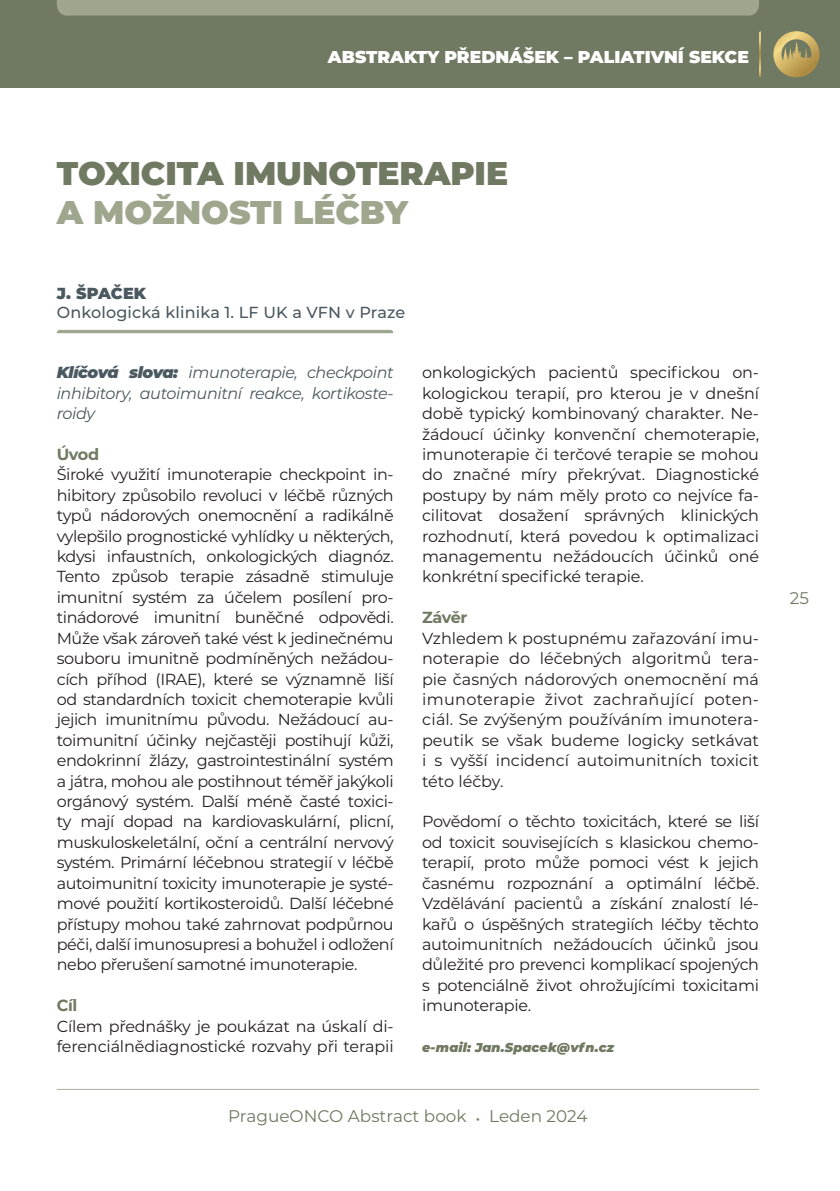
<style>
.page{position:relative;width:840px;height:1191px;background:#fff}
.page>*{position:absolute;margin:0;border:0;box-sizing:border-box;transform-origin:0 0}
.t1{font:900 32.8px "Montserrat";color:#707961}
.t2{font:900 32.8px "Montserrat";color:#9fa68e}
.t3{font:900 17.2px "Montserrat";color:#fff}
.t4{font:16.8px "Montserrat";color:#707961}
.t5{font:16px/20.4px "Montserrat";letter-spacing:-.015em;color:#231f20;text-align:justify}
.t6{font:italic 16px/20.4px "Montserrat";letter-spacing:-.025em;color:#4a585f;text-align:justify}
.t7{font:500 16px "Montserrat";letter-spacing:.01em;color:#4a585f}
.t8{font:700 16px "Montserrat";letter-spacing:-.025em;color:#707961}
.t9{font:900 16px "Montserrat";letter-spacing:.01em;color:#4a585f}
.t10{font:italic 900 12.8px "Montserrat";letter-spacing:.01em;color:#707961}
.s1{font-weight:900}
</style>
<div class="page">
<div style="left:0;top:0;width:839px;height:88px;background:#707961"></div>
<div style="left:57px;top:0;width:701px;height:16px;background:#9fa68e"></div>
<svg style="left:759px;top:31px;width:1px;height:46px"></svg>
<hr style="left:57px;top:1089px;width:701px;height:1px;background:#abaea1">
<svg style="left:773px;top:31px;width:46px;height:46px"></svg>
<svg style="left:57px;top:330px;width:336px;height:3px"></svg>
<p class="t3" style="left:328px;top:44px;width:422px">ABSTRAKTY PŘEDNÁŠEK – PALIATIVNÍ SEKCE</p>
<p class="t1" style="left:57px;top:149px;width:452px">TOXICITA IMUNOTERAPIE</p>
<p class="t2" style="left:57px;top:188px;width:352px">A MOŽNOSTI LÉČBY</p>
<p class="t9" style="left:57px;top:281px;width:91px">J. ŠPAČEK</p>
<p class="t7" style="left:57px;top:301px;width:350px">Onkologická klinika 1. LF UK a VFN v Praze</p>
<p class="t6" style="left:57px;top:362px;width:338px"><span class="s1">Klíčová slova:</span> imunoterapie, checkpoint inhibitory, autoimunitní reakce, kortikoste&shy;roidy</p>
<p class="t8" style="left:57px;top:443px;width:44px">Úvod</p>
<p class="t5" style="left:57px;top:464px;width:338px">Široké využití imunoterapie checkpoint in&shy;hibitory způsobilo revoluci v léčbě různých typů nádorových onemocnění a radikálně vylepšilo prognostické vyhlídky u některých, kdysi infaustních, onkologických diagnóz.<br>Tento způsob terapie zásadně stimuluje imunitní systém za účelem posílení pro&shy;tinádorové imunitní buněčné odpovědi.<br>Může však zároveň také vést k jedinečnému souboru imunitně podmíněných nežádou&shy;cích příhod (IRAE), které se významně liší od standardních toxicit chemoterapie kvůli jejich imunitnímu původu. Nežádoucí au&shy;toimunitní účinky nejčastěji postihují kůži, endokrinní žlázy, gastrointestinální systém a játra, mohou ale postihnout téměř jakýkoli orgánový systém. Další méně časté toxici&shy;ty mají dopad na kardiovaskulární, plicní, muskuloskeletální, oční a centrální nervový systém. Primární léčebnou strategií v léčbě autoimunitní toxicity imunoterapie je systé&shy;mové použití kortikosteroidů. Další léčebné přístupy mohou také zahrnovat podpůrnou péči, další imunosupresi a bohužel i odložení nebo přerušení samotné imunoterapie.</p>
<p class="t8" style="left:57px;top:994px;width:22px">Cíl</p>
<p class="t5" style="left:57px;top:1015px;width:338px">Cílem přednášky je poukázat na úskalí di&shy;ferenciálnědiagnostické rozvahy při terapii</p>
<p class="t5" style="left:422px;top:362px;width:338px">onkologických pacientů specifickou on&shy;kologickou terapií, pro kterou je v dnešní době typický kombinovaný charakter. Ne&shy;žádoucí účinky konvenční chemoterapie, imunoterapie či terčové terapie se mohou do značné míry překrývat. Diagnostické postupy by nám měly proto co nejvíce fa&shy;cilitovat dosažení správných klinických rozhodnutí, která povedou k optimalizaci managementu nežádoucích účinků oné konkrétní specifické terapie.</p>
<p class="t8" style="left:422px;top:606px;width:47px">Závěr</p>
<p class="t5" style="left:422px;top:627px;width:338px">Vzhledem k postupnému zařazování imu&shy;noterapie do léčebných algoritmů tera&shy;pie časných nádorových onemocnění má imunoterapie život zachraňující poten&shy;ciál. Se zvýšeným používáním imunotera&shy;peutik se však budeme logicky setkávat i s vyšší incidencí autoimunitních toxicit této léčby.</p>
<p class="t5" style="left:422px;top:811px;width:338px">Povědomí o těchto toxicitách, které se liší od toxicit souvisejících s klasickou chemo&shy;terapií, proto může pomoci vést k jejich časnému rozpoznání a optimální léčbě.<br>Vzdělávání pacientů a získání znalostí lé&shy;kařů o úspěšných strategiích léčby těchto autoimunitních nežádoucích účinků jsou důležité pro prevenci komplikací spojených s potenciálně život ohrožujícími toxicitami imunoterapie.</p>
<p class="t10" style="left:422px;top:1037px;width:193px">e-mail: Jan.Spacek@vfn.cz</p>
<p class="t4" style="left:228px;top:1104px;width:361px">PragueONCO Abstract book • Leden 2024</p>
<p class="t4" style="left:789px;top:586px;width:21px">25</p>
</div>
